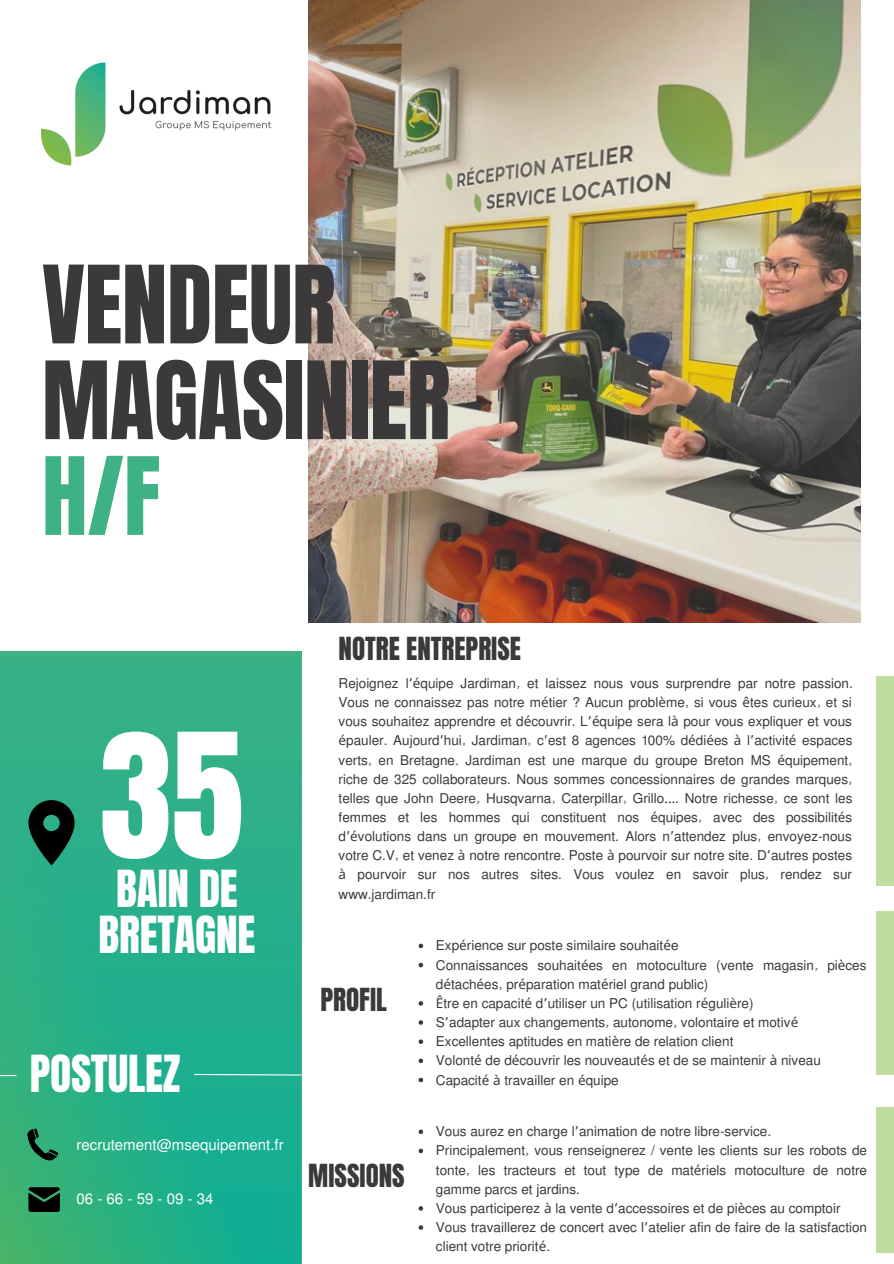
<style>
.page{position:relative;width:894px;height:1264px;background:#fff}
.page>*{position:absolute;margin:0;border:0;box-sizing:border-box;transform-origin:0 0}
.t1{font:146.25px "Anton";color:#fff}
.t2{font:91.5px/95.7px "Anton";letter-spacing:-.005em;color:#3b3939}
.t3{font:91.5px "Anton";color:#3eb185}
.t4{font:43.5px/45.3px "Anton";letter-spacing:-.005em;color:#fff;text-align:center}
.t5{font:27px "Anton";color:#3b3939}
.t6{font:15px "Mukti";color:#fff}
.t7{font:13.5px/19.2px "Mukti";color:#3b3939}
.s1{font-family:"Noto Sans Gurmukhi"}
.s2{font-family:"Noto Sans"}
</style>
<div class="page">
<img style="left:308px;top:0;width:552px;height:622px">
<img style="left:0;top:651px;width:301px;height:612px">
<svg style="left:28px;top:800px;width:47px;height:65px;background:#114636"></svg>
<svg style="left:26px;top:1124px;width:33px;height:41px"></svg>
<svg style="left:28px;top:1187px;width:32px;height:24px"></svg>
<svg style="left:0;top:1075px;width:17px;height:1px"></svg>
<svg style="left:193px;top:1073px;width:109px;height:3px"></svg>
<img style="left:42px;top:62px;width:229px;height:104px">
<div style="left:876px;top:676px;width:17px;height:209px;background:#bfdd9f"></div>
<div style="left:876px;top:911px;width:17px;height:164px;background:#bfdd9f"></div>
<div style="left:876px;top:1107px;width:17px;height:145px;background:#bfdd9f"></div>
<svg style="left:418px;top:943px;width:5px;height:5px"></svg>
<svg style="left:418px;top:962px;width:5px;height:5px"></svg>
<svg style="left:418px;top:1001px;width:5px;height:4px"></svg>
<svg style="left:418px;top:1020px;width:5px;height:4px"></svg>
<svg style="left:418px;top:1039px;width:5px;height:4px"></svg>
<svg style="left:418px;top:1058px;width:5px;height:5px"></svg>
<svg style="left:418px;top:1077px;width:5px;height:5px"></svg>
<svg style="left:418px;top:1129px;width:5px;height:5px"></svg>
<svg style="left:418px;top:1148px;width:5px;height:5px"></svg>
<svg style="left:418px;top:1206px;width:5px;height:4px"></svg>
<svg style="left:418px;top:1225px;width:5px;height:4px"></svg>
<h2 class="t2" style="left:42px;top:258px;width:410px">VENDEUR<br>MAGASINIER</h2>
<h2 class="t3" style="left:42px;top:430px;width:120px">H/F</h2>
<h1 class="t1" style="left:100px;top:691px;width:145px">35</h1>
<h3 class="t4" style="left:99px;top:867px;width:158px">BAIN DE<br>BRETAGNE</h3>
<h3 class="t4" style="left:30px;top:1051px;width:152px">POSTULEZ</h3>
<p class="t6" style="left:77px;top:1134px;width:208px">recrutement@msequipement.fr</p>
<p class="t6" style="left:77px;top:1188px;width:138px">06-66-59-09-34</p>
<h3 class="t5" style="left:338px;top:629px;width:184px">NOTRE ENTREPRISE</h3>
<p class="t7" style="left:338px;top:673px;width:515px;text-align:justify">Rejoignez l<span class="s1">’</span><span class="s2">é</span>quipe Jardiman, et laissez nous vous surprendre par notre passion.<br>Vous ne connaissez pas notre m<span class="s2">é</span>tier ? Aucun probl<span class="s2">è</span>me, si vous <span class="s2">ê</span>tes curieux, et si vous souhaitez apprendre et d<span class="s2">é</span>couvrir. L<span class="s1">’</span><span class="s2">é</span>quipe sera l<span class="s2">à</span> pour vous expliquer et vous <span class="s2">é</span>pauler. Aujourd<span class="s1">’</span>hui, Jardiman, c<span class="s1">’</span>est 8 agences 100% d<span class="s2">é</span>di<span class="s2">é</span>es <span class="s2">à</span> l<span class="s1">’</span>activit<span class="s2">é</span> espaces verts, en Bretagne. Jardiman est une marque du groupe Breton MS <span class="s2">é</span>quipement, riche de 325 collaborateurs. Nous sommes concessionnaires de grandes marques, telles que John Deere, Husqvarna, Caterpillar, Grillo<span class="s1">…</span>. Notre richesse, ce sont les femmes et les hommes qui constituent nos <span class="s2">é</span>quipes, avec des possibilit<span class="s2">é</span>s d<span class="s1">’</span><span class="s2">é</span>volutions dans un groupe en mouvement. Alors n<span class="s1">’</span>attendez plus, envoyez-nous votre C.V, et venez <span class="s2">à</span> notre rencontre. Poste <span class="s2">à</span> pourvoir sur notre site. D<span class="s1">’</span>autres postes <span class="s2">à</span> pourvoir sur nos autres sites. Vous voulez en savoir plus, rendez sur www.jardiman.fr</p>
<p class="t7" style="left:436px;top:935px;width:432px">Exp<span class="s2">é</span>rience sur poste similaire souhait<span class="s2">é</span>e<br>Connaissances souhait<span class="s2">é</span>es en motoculture (vente magasin, pi<span class="s2">è</span>ces d<span class="s2">é</span>tach<span class="s2">é</span>es, pr<span class="s2">é</span>paration mat<span class="s2">é</span>riel grand public)<br><span class="s2">Ê</span>tre en capacit<span class="s2">é</span> d<span class="s1">’</span>utiliser un PC (utilisation r<span class="s2">é</span>guli<span class="s2">è</span>re)<br>S<span class="s1">’</span>adapter aux changements, autonome, volontaire et motiv<span class="s2">é </span>Excellentes aptitudes en mati<span class="s2">è</span>re de relation client<br>Volont<span class="s2">é</span> de d<span class="s2">é</span>couvrir les nouveaut<span class="s2">é</span>s et de se maintenir <span class="s2">à</span> niveau Capacit<span class="s2">é à</span> travailler en <span class="s2">é</span>quipe</p>
<h3 class="t5" style="left:320px;top:980px;width:68px">PROFIL</h3>
<h3 class="t5" style="left:308px;top:1155px;width:98px">MISSIONS</h3>
<p class="t7" style="left:436px;top:1121px;width:432px">Vous aurez en charge l<span class="s1">’</span>animation de notre libre-service.<br>Principalement, vous renseignerez / vente les clients sur les robots de tonte, les tracteurs et tout type de mat<span class="s2">é</span>riels motoculture de notre gamme parcs et jardins.<br>Vous participerez <span class="s2">à</span> la vente d<span class="s1">’</span>accessoires et de pi<span class="s2">è</span>ces au comptoir Vous travaillerez de concert avec l<span class="s1">’</span>atelier afin de faire de la satisfaction client votre priorit<span class="s2">é</span>.</p>
</div>
